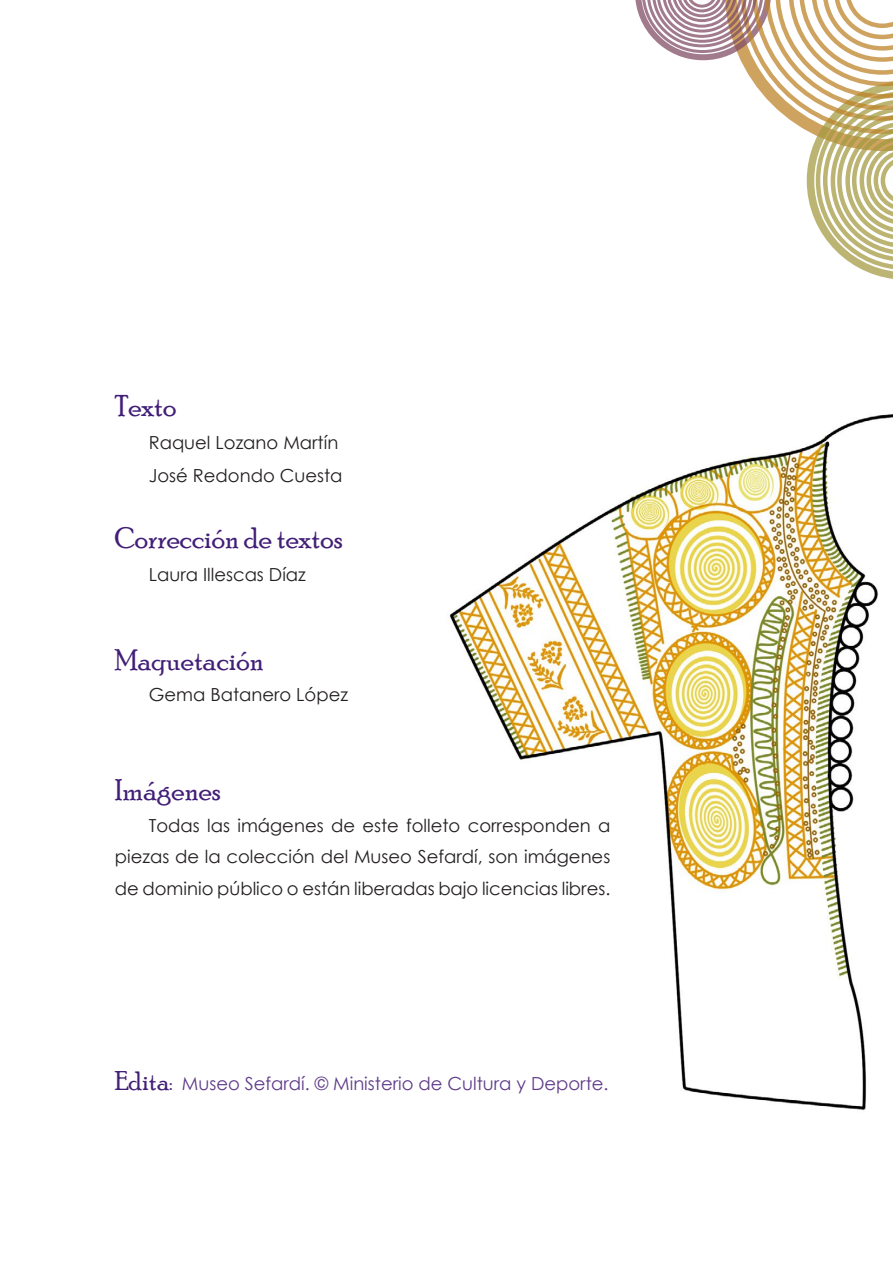
<style>
.page{position:relative;width:893px;height:1263px;background:#fff}
.page>*{position:absolute;margin:0;border:0;box-sizing:border-box;transform-origin:0 0}
.Titulos{font:30px "Poor Richard";color:#421f77}
.Texto{font:18px/31.5px "Century Gothic";color:#231f20;text-align:justify}
.Titulos-2{font:18px "Century Gothic";color:#5e3a89}
.s1{font-family:"Poor Richard";font-size:27px;color:#421f77}
.s2{font-family:"Poor Richard";font-size:21px;color:#421f77}
</style>
<div class="page">
<svg style="left:635px;top:0;width:258px;height:279px"></svg>
<img style="left:449px;top:414px;width:444px;height:697px">
<p class="Titulos" style="left:115px;top:389px;width:63px">Texto</p>
<p class="Texto" style="left:149px;top:426px;width:191px">Raquel Lozano Martín</p>
<p class="Texto" style="left:149px;top:459px;width:195px">José Redondo Cuesta</p>
<p class="Titulos" style="left:115px;top:521px;width:229px">Corrección de textos</p>
<p class="Texto" style="left:149px;top:558px;width:159px">Laura Illescas Díaz</p>
<p class="Titulos" style="left:115px;top:642px;width:150px">Maquetación</p>
<p class="Texto" style="left:149px;top:678px;width:201px">Gema Batanero López</p>
<p class="Titulos" style="left:115px;top:773px;width:108px">Imágenes</p>
<p class="Texto" style="left:115px;top:809px;width:497px;text-indent:34px">Todas las imágenes de este folleto corresponden a piezas de la colección del Museo Sefardí, son imágenes de dominio público o están liberadas bajo licencias libres.</p>
<p class="Titulos-2" style="left:115px;top:1071px;width:495px"><span class="s1">Edita</span><span class="s2">:</span> Museo Sefardí. © Ministerio de Cultura y Deporte.</p>
</div>
